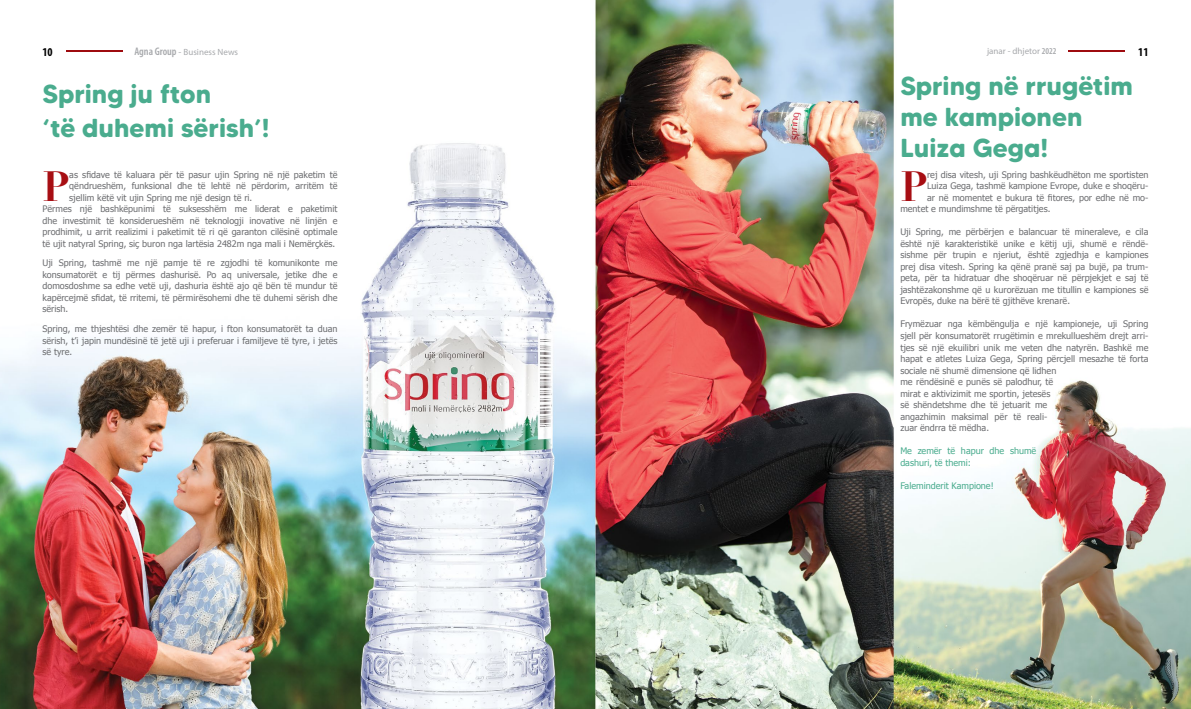
<style>
.page{position:relative;width:1191px;height:709px;background:#fff}
.page>*{position:absolute;margin:0;border:0;box-sizing:border-box;transform-origin:0 0}
.t1{font:700 41.3px "Didot";color:#a70e13}
.t2{font:700 26px/31px "MADE Tommy Soft";color:#4aac8e}
.t3{font:700 condensed 12px "Myriad Pro";color:#000}
.t4{font:9px/11.5px "Tahoma";color:#6d6e71;text-align:justify}
.t5{font:9px/11.5px "Tahoma";color:#4aac8e}
.t6{font:9px "Myriad Pro";color:#a7a9ac}
.s1{font-weight:600;font-stretch:condensed;font-size:11px}
.s2{font-size:9.5px}
.s3{font-weight:600;font-stretch:condensed}
</style>
<div class="page">
<img style="left:0;top:0;width:1191px;height:709px">
<hr style="left:67px;top:51px;width:56px;height:1px;background:#9e0b0f">
<hr style="left:1067px;top:51px;width:57px;height:1px;background:#9e0b0f">
<h3 class="t3" style="left:43px;top:44px;width:12px">10</h3>
<p class="t6" style="left:134px;top:46px;width:105px"><span class="s1">Agna Group</span> <span class="s2">-</span> Business News</p>
<p class="t6" style="left:987px;top:45px;width:71px">janar - dhjetor <span class="s3">2022</span></p>
<h3 class="t3" style="left:1138px;top:45px;width:12px">11</h3>
<h2 class="t2" style="left:43px;top:77px;width:228px;line-height:34px">Spring ju fton<br>‘të duhemi sërish’!</h2>
<h2 class="t2" style="left:900px;top:70px;width:234px">Spring në rrugëtim me kampionen<br>Luiza Gega!</h2>
<h1 class="t1" style="left:43px;top:160px;width:28px">P</h1>
<p class="t4" style="left:69px;top:168px;width:270px">as sfidave të kaluara për të pasur ujin Spring në një paketim të</p>
<p class="t4" style="left:69px;top:180px;width:270px">qëndrueshëm, funksional dhe të lehtë në përdorim, arritëm të</p>
<p class="t4" style="left:69px;top:191px;width:184px">sjellim këtë vit ujin Spring me një design të ri.</p>
<p class="t4" style="left:43px;top:203px;width:296px">Përmes një bashkëpunimi të suksesshëm me liderat e paketimit</p>
<p class="t4" style="left:43px;top:214px;width:296px">dhe investimit të konsiderueshëm në teknologji inovative në linjën e</p>
<p class="t4" style="left:43px;top:226px;width:296px">prodhimit, u arrit realizimi i paketimit të ri që garanton cilësinë optimale</p>
<p class="t4" style="left:43px;top:237px;width:294px">të ujit natyral Spring, siç buron nga lartësia 2482m nga mali i Nemërçkës.</p>
<p class="t4" style="left:43px;top:257px;width:296px">Uji Spring, tashmë me një pamje të re zgjodhi të komunikonte me konsumatorët e tij përmes dashurisë. Po aq universale, jetike dhe e domosdoshme sa edhe vetë uji, dashuria është ajo që bën të mundur të kapërcejmë sfidat, të rritemi, të përmirësohemi dhe të duhemi sërish dhe sërish.</p>
<p class="t4" style="left:43px;top:322px;width:296px">Spring, me thjeshtësi dhe zemër të hapur, i fton konsumatorët ta duan sërish, t’i japin mundësinë të jetë uji i preferuar i familjeve të tyre, i jetës së tyre.</p>
<h1 class="t1" style="left:900px;top:160px;width:28px">P</h1>
<p class="t4" style="left:927px;top:168px;width:223px">rej disa vitesh, uji Spring bashkëudhëton me sportisten</p>
<p class="t4" style="left:927px;top:180px;width:223px">Luiza Gega, tashmë kampione Evrope, duke e shoqëru-</p>
<p class="t4" style="left:927px;top:191px;width:223px">ar në momentet e bukura të fitores, por edhe në mo-</p>
<p class="t4" style="left:900px;top:203px;width:152px">mentet e mundimshme të përgatitjes.</p>
<p class="t4" style="left:900px;top:226px;width:250px">Uji Spring, me përbërjen e balancuar të mineraleve, e cila është një karakteristikë unike e këtij uji, shumë e rëndë&shy;sishme për trupin e njeriut, është zgjedhja e kampiones prej disa vitesh. Spring ka qënë pranë saj pa bujë, pa trum&shy;peta, për ta hidratuar dhe shoqëruar në përpjekjet e saj të jashtëzakonshme që u kurorëzuan me titullin e kampiones së Evropës, duke na bërë të gjithëve krenarë.</p>
<p class="t4" style="left:900px;top:318px;width:250px;text-align:left">Frymëzuar nga këmbëngulja e një kampioneje, uji Spring sjell për konsumatorët rrugëtimin e mrekullueshëm drejt arri&shy;tjes së një ekuilibri unik me veten dhe natyrën. Bashkë me hapat e atletes Luiza Gega, Spring përcjell mesazhe të forta sociale në shumë dimensione që lidhen<br>me rëndësinë e punës së palodhur, të<br>mirat e aktivizimit me sportin, jetesës<br>së shëndetshme dhe të jetuarit me<br>angazhimin maksimal për të reali-<br>zuar ëndrra të mëdha.</p>
<p class="t5" style="left:900px;top:444px;width:137px">Me zemër të hapur dhe shumë dashuri, të themi:</p>
<p class="t5" style="left:900px;top:479px;width:95px">Faleminderit Kampione!</p>
</div>
